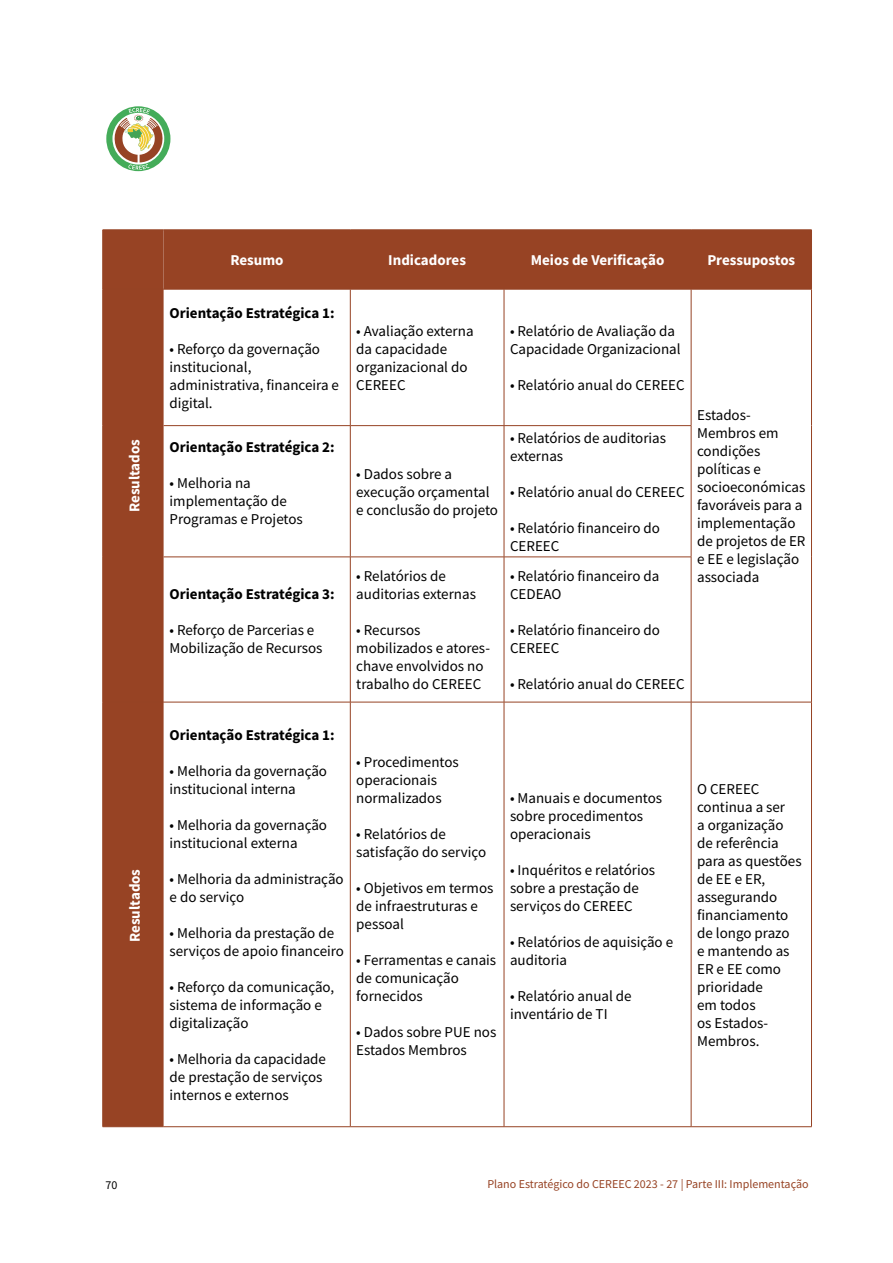
<style>
.page{position:relative;width:893px;height:1263px;background:#fff}
.page>*{position:absolute;margin:0;border:0;box-sizing:border-box;transform-origin:0 0}
.t1{font:15px/18px "Source Sans Pro";color:#000}
.t2{font:700 15px "Source Sans Pro";color:#000}
.t3{font:700 15px "Source Sans Pro";color:#fff}
.t4{font:12px "Source Sans Pro";color:#974324}
.t5{font:12px "Source Sans Pro";color:#000}
</style>
<div class="page">
<svg style="left:106px;top:106px;width:64px;height:65px"></svg>
<div style="left:103px;top:231px;width:61px;height:895px;background:#974324"></div>
<div style="left:164px;top:231px;width:647px;height:58px;background:#974324"></div>
<hr style="left:350px;top:289px;width:1px;height:136px;background:#964324">
<hr style="left:504px;top:289px;width:1px;height:136px;background:#964324">
<hr style="left:691px;top:289px;width:1px;height:136px;background:#964324">
<hr style="left:350px;top:425px;width:154px;height:1px;background:#964324">
<hr style="left:504px;top:425px;width:187px;height:1px;background:#964324">
<hr style="left:504px;top:426px;width:1px;height:131px;background:#964324">
<hr style="left:691px;top:426px;width:1px;height:131px;background:#964324">
<hr style="left:350px;top:557px;width:154px;height:1px;background:#964324">
<hr style="left:504px;top:557px;width:187px;height:1px;background:#964324">
<hr style="left:504px;top:557px;width:1px;height:145px;background:#964324">
<hr style="left:691px;top:557px;width:1px;height:145px;background:#964324">
<hr style="left:350px;top:426px;width:1px;height:131px;background:#964324">
<hr style="left:164px;top:557px;width:186px;height:1px;background:#964324">
<hr style="left:350px;top:557px;width:1px;height:145px;background:#964324">
<hr style="left:164px;top:230px;width:186px;height:1px;background:#964324">
<hr style="left:350px;top:230px;width:154px;height:1px;background:#964324">
<hr style="left:504px;top:230px;width:187px;height:1px;background:#964324">
<hr style="left:691px;top:230px;width:121px;height:1px;background:#964324">
<hr style="left:164px;top:289px;width:186px;height:1px;background:#964324">
<hr style="left:350px;top:289px;width:154px;height:1px;background:#964324">
<hr style="left:504px;top:289px;width:187px;height:1px;background:#964324">
<hr style="left:691px;top:289px;width:121px;height:1px;background:#964324">
<hr style="left:811px;top:230px;width:1px;height:59px;background:#964324">
<hr style="left:350px;top:702px;width:1px;height:424px;background:#964324">
<hr style="left:504px;top:702px;width:1px;height:424px;background:#964324">
<hr style="left:691px;top:702px;width:1px;height:424px;background:#964324">
<hr style="left:103px;top:230px;width:61px;height:1px;background:#964324">
<hr style="left:102px;top:230px;width:1px;height:59px;background:#964324">
<hr style="left:103px;top:289px;width:61px;height:1px;background:#964324">
<hr style="left:102px;top:289px;width:1px;height:137px;background:#964324">
<hr style="left:102px;top:426px;width:1px;height:131px;background:#964324">
<hr style="left:102px;top:557px;width:1px;height:145px;background:#964324">
<hr style="left:164px;top:425px;width:186px;height:1px;background:#964324">
<hr style="left:811px;top:289px;width:1px;height:137px;background:#964324">
<hr style="left:811px;top:426px;width:1px;height:131px;background:#964324">
<hr style="left:811px;top:557px;width:1px;height:145px;background:#964324">
<hr style="left:103px;top:702px;width:61px;height:1px;background:#964324">
<hr style="left:102px;top:702px;width:1px;height:424px;background:#964324">
<hr style="left:103px;top:1126px;width:61px;height:1px;background:#964324">
<hr style="left:164px;top:702px;width:186px;height:1px;background:#964324">
<hr style="left:350px;top:702px;width:154px;height:1px;background:#964324">
<hr style="left:504px;top:702px;width:187px;height:1px;background:#964324">
<hr style="left:691px;top:702px;width:121px;height:1px;background:#964324">
<hr style="left:811px;top:702px;width:1px;height:424px;background:#964324">
<hr style="left:164px;top:1126px;width:186px;height:1px;background:#964324">
<hr style="left:350px;top:1126px;width:154px;height:1px;background:#964324">
<hr style="left:504px;top:1126px;width:187px;height:1px;background:#964324">
<hr style="left:691px;top:1126px;width:121px;height:1px;background:#964324">
<p class="t3" style="left:124px;top:512px;width:75px;rotate:-90deg">Resultados</p>
<p class="t3" style="left:125px;top:942px;width:75px;rotate:-90deg">Resultados</p>
<p class="t3" style="left:230px;top:250px;width:55px">Resumo</p>
<p class="t3" style="left:388px;top:250px;width:79px">Indicadores</p>
<p class="t3" style="left:531px;top:250px;width:135px">Meios de Verificação</p>
<p class="t3" style="left:707px;top:250px;width:89px">Pressupostos</p>
<p class="t2" style="left:170px;top:303px;width:167px">Orientação Estratégica 1:</p>
<p class="t1" style="left:170px;top:340px;width:171px">• Reforço da governação institucional, administrativa, financeira e digital.</p>
<p class="t1" style="left:356px;top:322px;width:119px">• Avaliação externa da capacidade organizacional do<br>CEREEC</p>
<p class="t1" style="left:510px;top:322px;width:172px">• Relatório de Avaliação da<br>Capacidade Organizacional</p>
<p class="t1" style="left:510px;top:376px;width:176px">• Relatório anual do CEREEC</p>
<p class="t1" style="left:697px;top:406px;width:110px">Estados-<br>Membros em condições políticas e socioeconómicas favoráveis para a implementação de projetos de ER e EE e legislação associada</p>
<p class="t1" style="left:510px;top:429px;width:158px">• Relatórios de auditorias externas</p>
<p class="t1" style="left:510px;top:483px;width:176px">• Relatório anual do CEREEC</p>
<p class="t1" style="left:510px;top:519px;width:151px">• Relatório financeiro do<br>CEREEC</p>
<p class="t2" style="left:170px;top:437px;width:167px">Orientação Estratégica 2:</p>
<p class="t1" style="left:170px;top:474px;width:135px">• Melhoria na implementação de<br>Programas e Projetos</p>
<p class="t1" style="left:356px;top:465px;width:143px">• Dados sobre a execução orçamental e conclusão do projeto</p>
<p class="t1" style="left:356px;top:567px;width:121px">• Relatórios de auditorias externas</p>
<p class="t1" style="left:356px;top:621px;width:135px">• Recursos mobilizados e atores&shy;chave envolvidos no trabalho do CEREEC</p>
<p class="t1" style="left:510px;top:567px;width:151px">• Relatório financeiro da<br>CEDEAO</p>
<p class="t1" style="left:510px;top:621px;width:151px">• Relatório financeiro do<br>CEREEC</p>
<p class="t1" style="left:510px;top:675px;width:176px">• Relatório anual do CEREEC</p>
<p class="t2" style="left:170px;top:584px;width:167px">Orientação Estratégica 3:</p>
<p class="t1" style="left:170px;top:621px;width:154px">• Reforço de Parcerias e<br>Mobilização de Recursos</p>
<p class="t2" style="left:170px;top:725px;width:167px">Orientação Estratégica 1:</p>
<p class="t1" style="left:170px;top:762px;width:159px">• Melhoria da governação institucional interna</p>
<p class="t1" style="left:170px;top:816px;width:159px">• Melhoria da governação institucional externa</p>
<p class="t1" style="left:170px;top:870px;width:176px">• Melhoria da administração e do serviço</p>
<p class="t1" style="left:170px;top:924px;width:176px">• Melhoria da prestação de serviços de apoio financeiro</p>
<p class="t1" style="left:170px;top:978px;width:166px">• Reforço da comunicação, sistema de informação e digitalização</p>
<p class="t1" style="left:170px;top:1050px;width:158px">• Melhoria da capacidade de prestação de serviços internos e externos</p>
<p class="t1" style="left:356px;top:753px;width:104px">• Procedimentos operacionais normalizados</p>
<p class="t1" style="left:356px;top:825px;width:131px">• Relatórios de satisfação do serviço</p>
<p class="t1" style="left:356px;top:879px;width:139px">• Objetivos em termos de infraestruturas e pessoal</p>
<p class="t1" style="left:356px;top:951px;width:141px">• Ferramentas e canais de comunicação fornecidos</p>
<p class="t1" style="left:356px;top:1023px;width:141px">• Dados sobre PUE nos<br>Estados Membros</p>
<p class="t1" style="left:510px;top:789px;width:154px">• Manuais e documentos sobre procedimentos operacionais</p>
<p class="t1" style="left:510px;top:861px;width:147px">• Inquéritos e relatórios sobre a prestação de serviços do CEREEC</p>
<p class="t1" style="left:510px;top:933px;width:165px">• Relatórios de aquisição e auditoria</p>
<p class="t1" style="left:510px;top:987px;width:123px">• Relatório anual de inventário de TI</p>
<p class="t1" style="left:697px;top:780px;width:106px">O CEREEC continua a ser<br>a organização de referência para as questões de EE e ER, assegurando financiamento de longo prazo<br>e mantendo as<br>ER e EE como prioridade<br>em todos<br>os Estados-<br>Membros.</p>
<p class="t5" style="left:106px;top:1177px;width:13px">70</p>
<p class="t4" style="left:487px;top:1176px;width:323px">Plano Estratégico do CEREEC 2023 - 27 | Parte III: Implementação</p>
</div>
